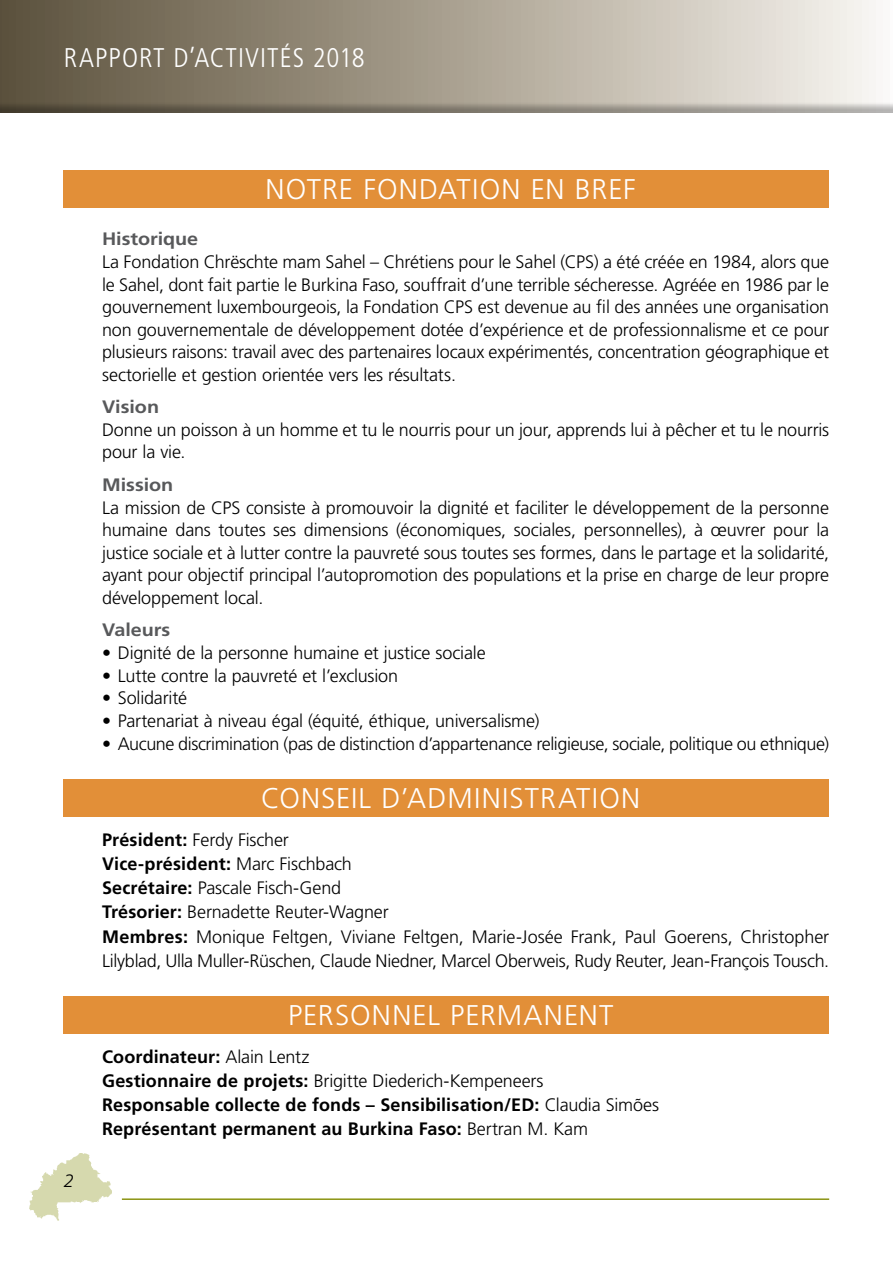
<style>
.page{position:relative;width:893px;height:1263px;background:#fff}
.page>*{position:absolute;margin:0;border:0;box-sizing:border-box;transform-origin:0 0}
.t1{font:300 28.5px "Frutiger LT Std";letter-spacing:.04em;color:#fff}
.t2{font:300 condensed 27px "Frutiger LT Std";letter-spacing:.04em;color:#fff}
.t3{font:300 18px/22.5px "Frutiger LT Std";letter-spacing:-.01em;color:#000;text-align:justify}
.t4{font:700 18px/24.2px "Frutiger LT Std";letter-spacing:.005em;color:#000}
.t5{font:700 18px "Frutiger LT Std";letter-spacing:-.005em;color:#58595b;scale:1.1 1}
.t6{font:italic 300 18px "Frutiger LT Std";color:#000}
.s1{font-weight:700}
.s2{font-weight:300}
</style>
<div class="page">
<img style="left:30px;top:1154px;width:82px;height:67px">
<div style="left:0;top:0;width:893px;height:115px;background:#000;opacity:.28"></div>
<hr style="left:122px;top:1198px;width:707px;height:2px;background:#8b9414">
<div style="left:64px;top:170px;width:765px;height:37px;background:#e28f38"></div>
<div style="left:64px;top:779px;width:765px;height:37px;background:#e28f38"></div>
<div style="left:64px;top:996px;width:765px;height:37px;background:#e28f38"></div>
<h2 class="t2" style="left:64px;top:42px;width:302px">RAPPORT D’ACTIVITÉS 2018</h2>
<h1 class="t1" style="left:266px;top:173px;width:372px">NOTRE FONDATION EN BREF</h1>
<p class="t6" style="left:64px;top:1171px;width:12px">2</p>
<p class="t5" style="left:102px;top:229px;width:89px">Historique</p>
<p class="t3" style="left:102px;top:251px;width:729px">La Fondation Chrëschte mam Sahel – Chrétiens pour le Sahel (CPS) a été créée en 1984, alors que le Sahel, dont fait partie le Burkina Faso, souffrait d’une terrible sécheresse. Agréée en 1986 par le gouvernement luxembourgeois, la Fondation CPS est devenue au fil des années une organisation non gouvernementale de développement dotée d’expérience et de professionnalisme et ce pour plusieurs raisons: travail avec des partenaires locaux expérimentés, concentration géographique et sectorielle et gestion orientée vers les résultats.</p>
<p class="t5" style="left:102px;top:396px;width:53px">Vision</p>
<p class="t3" style="left:102px;top:419px;width:729px">Donne un poisson à un homme et tu le nourris pour un jour, apprends lui à pêcher et tu le nourris pour la vie.</p>
<p class="t5" style="left:102px;top:474px;width:66px">Mission</p>
<p class="t3" style="left:102px;top:496px;width:729px">La mission de CPS consiste à promouvoir la dignité et faciliter le développement de la personne humaine dans toutes ses dimensions (économiques, sociales, personnelles), à œuvrer pour la justice sociale et à lutter contre la pauvreté sous toutes ses formes, dans le partage et la solidarité, ayant pour objectif principal l’autopromotion des populations et la prise en charge de leur propre développement local.</p>
<p class="t5" style="left:102px;top:619px;width:64px">Valeurs</p>
<p class="t3" style="left:102px;top:642px;width:385px">• Dignité de la personne humaine et justice sociale</p>
<p class="t3" style="left:102px;top:664px;width:298px">• Lutte contre la pauvreté et l’exclusion</p>
<p class="t3" style="left:102px;top:687px;width:86px">• Solidarité</p>
<p class="t3" style="left:102px;top:710px;width:439px">• Partenariat à niveau égal (équité, éthique, universalisme)</p>
<p class="t3" style="left:102px;top:732px;width:729px">• Aucune discrimination (pas de distinction d’appartenance religieuse, sociale, politique ou ethnique)</p>
<h1 class="t1" style="left:261px;top:782px;width:380px">CONSEIL D’ADMINISTRATION</h1>
<p class="t3" style="left:102px;top:828px;width:729px;line-height:24.2px;text-align:left"><span class="s1">Président:</span> Ferdy Fischer<br><span class="s1">Vice-président:</span> Marc Fischbach<br><span class="s1">Secrétaire:</span> Pascale Fisch-Gend<br><span class="s1">Trésorier:</span> Bernadette Reuter-Wagner<br><span class="s1">Membres:</span> Monique Feltgen, Viviane Feltgen, Marie-Josée Frank, Paul Goerens, Christopher Lilyblad, Ulla Muller-Rüschen, Claude Niedner, Marcel Oberweis, Rudy Reuter, Jean-François Tousch.</p>
<h1 class="t1" style="left:288px;top:999px;width:327px">PERSONNEL PERMANENT</h1>
<p class="t4" style="left:102px;top:1045px;width:558px">Coordinateur: <span class="s2">Alain Lentz<br></span>Gestionnaire de projets: <span class="s2">Brigitte Diederich-Kempeneers<br></span>Responsable collecte de fonds – Sensibilisation/ED: <span class="s2">Claudia Simões </span>Représentant permanent au Burkina Faso: <span class="s2">Bertran M. Kam</span></p>
</div>
